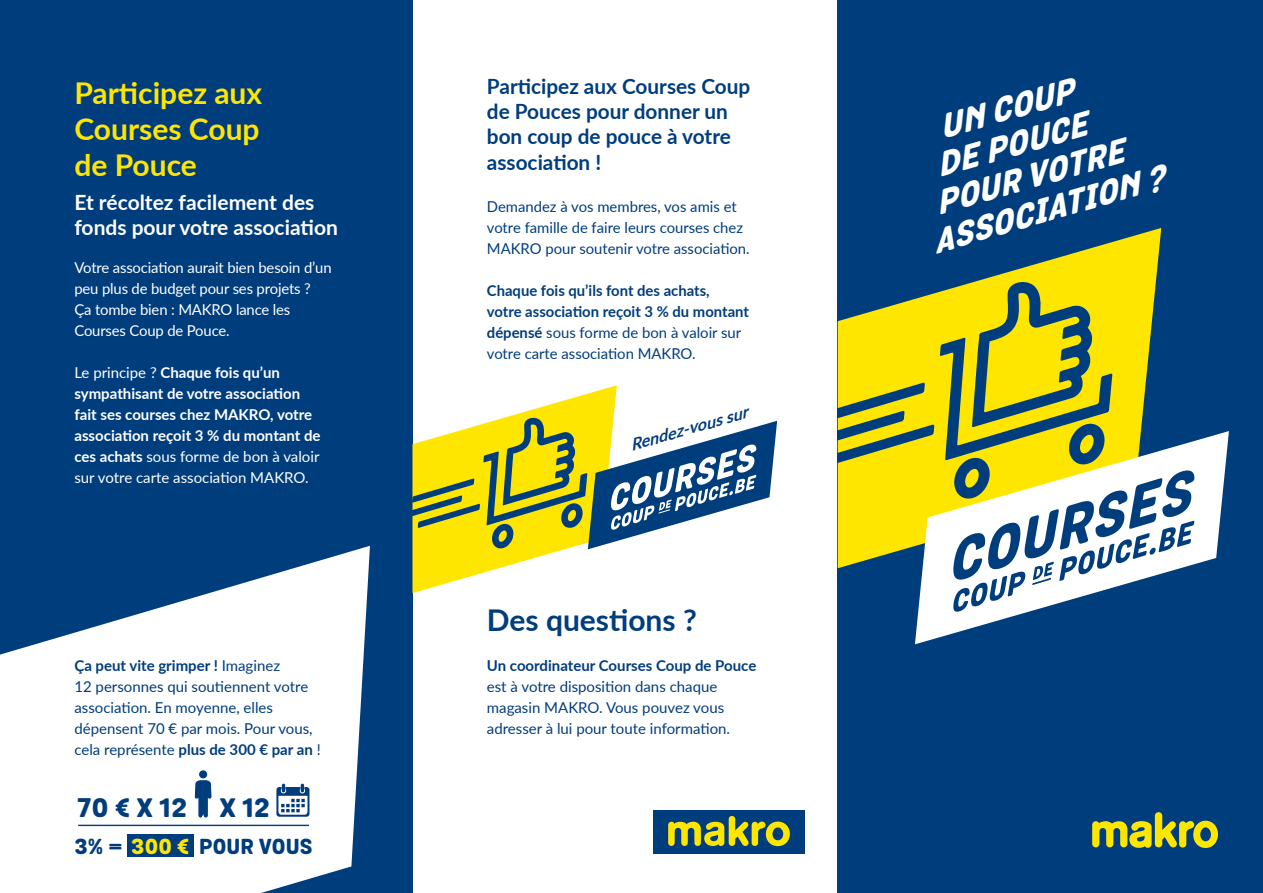
<style>
.page{position:relative;width:1263px;height:893px;background:#fff}
.page>*{position:absolute;margin:0;border:0;box-sizing:border-box;transform-origin:0 0}
.t1{font:italic 800 32.7px "Grota Rounded";color:#fff}
.t2{font:700 30px/36px "Lato";color:#ffe600;text-align:justify}
.t3{font:700 30px "Lato";color:#003d7c}
.t4{font:800 25.8px "Grota Rounded";color:#003d7c}
.t5{font:700 21px/25.2px "Lato";color:#003d7c}
.t6{font:700 21px/25.2px "Lato";color:#fff}
.t7{font:800 21px "Grota Rounded";letter-spacing:.04em;color:#003d7c}
.t8{font:italic 700 16.5px "Lato";color:#003d7c}
.t9{font:15px/21px "Lato";color:#003d7c}
.t10{font:700 15px/21px "Lato";color:#fff}
.t11{font:700 15px/21px "Lato";color:#003d7c}
.t12{font:15px/21px "Lato";letter-spacing:-.01em;color:#fff}
.s1{font-weight:400}
.s2{font-weight:700}
.s3{color:#ffe600}
</style>
<div class="page">
<div style="left:0;top:0;width:412px;height:893px;background:#003d7c"></div>
<div style="left:653px;top:810px;width:152px;height:44px;background:#003d7c"></div>
<svg style="left:668px;top:816px;width:122px;height:30px"></svg>
<svg style="left:412px;top:385px;width:205px;height:205px"></svg>
<svg style="left:412px;top:407px;width:365px;height:144px"></svg>
<div style="left:838px;top:0;width:425px;height:893px;background:#003d7c"></div>
<svg style="left:837px;top:228px;width:325px;height:340px"></svg>
<svg style="left:915px;top:431px;width:314px;height:213px"></svg>
<svg style="left:838px;top:264px;width:362px;height:349px"></svg>
<svg style="left:1092px;top:812px;width:126px;height:36px"></svg>
<svg style="left:0;top:546px;width:426px;height:347px;fill:#fff"></svg>
<div style="left:127px;top:835px;width:66px;height:22px;background:#003d7c"></div>
<hr style="left:78px;top:825px;width:231px;height:1px;background:#003d7c">
<div style="left:198px;top:770px;width:10px;height:9px;background:#003d7c;border-radius:50%"></div>
<div style="left:198px;top:769px;width:10px;height:11px;border:1px solid #fff;border-radius:50%"></div>
<svg style="left:193px;top:778px;width:21px;height:41px"></svg>
<svg style="left:276px;top:784px;width:33px;height:33px"></svg>
<h2 class="t2" style="left:74px;top:74px;width:189px">Participez aux Courses Coup de Pouce</h2>
<h3 class="t6" style="left:74px;top:189px;width:265px">Et récoltez facilement des fonds pour votre association</h3>
<p class="t12" style="left:74px;top:257px;width:259px">Votre association aurait bien besoin d’un peu plus de budget pour ses projets ?<br>Ça tombe bien : MAKRO lance les<br>Courses Coup de Pouce.</p>
<p class="t10" style="left:74px;top:362px;width:248px"><span class="s1">Le principe ?</span> Chaque fois qu’un sympathisant de votre association fait ses courses chez MAKRO, votre association reçoit 3 % du montant de ces achats <span class="s1">sous forme de bon à valoir sur votre carte association MAKRO.</span></p>
<p class="t9" style="left:74px;top:654px;width:248px"><span class="s2">Ça peut vite grimper !</span> Imaginez<br>12 personnes qui soutiennent votre association. En moyenne, elles dépensent 70 € par mois. Pour vous, cela représente <span class="s2">plus de 300 € par an</span> !</p>
<h3 class="t4" style="left:78px;top:787px;width:110px">70 € X 12</h3>
<h3 class="t4" style="left:220px;top:787px;width:51px">X 12</h3>
<h3 class="t7" style="left:75px;top:830px;width:239px">3% = <span class="s3">300 €</span> POUR VOUS</h3>
<h3 class="t5" style="left:487px;top:73px;width:265px">Participez aux Courses Coup de Pouces pour donner un bon coup de pouce à votre association !</h3>
<p class="t9" style="left:487px;top:195px;width:264px">Demandez à vos membres, vos amis et votre famille de faire leurs courses chez<br>MAKRO pour soutenir votre association.</p>
<p class="t11" style="left:487px;top:279px;width:264px">Chaque fois qu’ils font des achats,<br>votre association reçoit 3 % du montant dépensé <span class="s1">sous forme de bon à valoir sur votre carte association MAKRO.</span></p>
<p class="t8" style="left:627px;top:433px;width:123px;rotate:-16deg">Rendez-vous sur</p>
<h2 class="t3" style="left:487px;top:598px;width:211px">Des questions ?</h2>
<p class="t11" style="left:487px;top:654px;width:271px">Un coordinateur Courses Coup de Pouce</p>
<p class="t9" style="left:487px;top:675px;width:245px">est à votre disposition dans chaque magasin MAKRO. Vous pouvez vous adresser à lui pour toute information.</p>
<h1 class="t1" style="left:932px;top:103px;width:139px;rotate:-16deg">UN COUP</h1>
<h1 class="t1" style="left:930px;top:141px;width:156px;rotate:-16deg">DE POUCE</h1>
<h1 class="t1" style="left:928px;top:179px;width:195px;rotate:-16deg">POUR VOTRE</h1>
<h1 class="t1" style="left:926px;top:217px;width:240px;rotate:-16deg">ASSOCIATION ?</h1>
</div>
